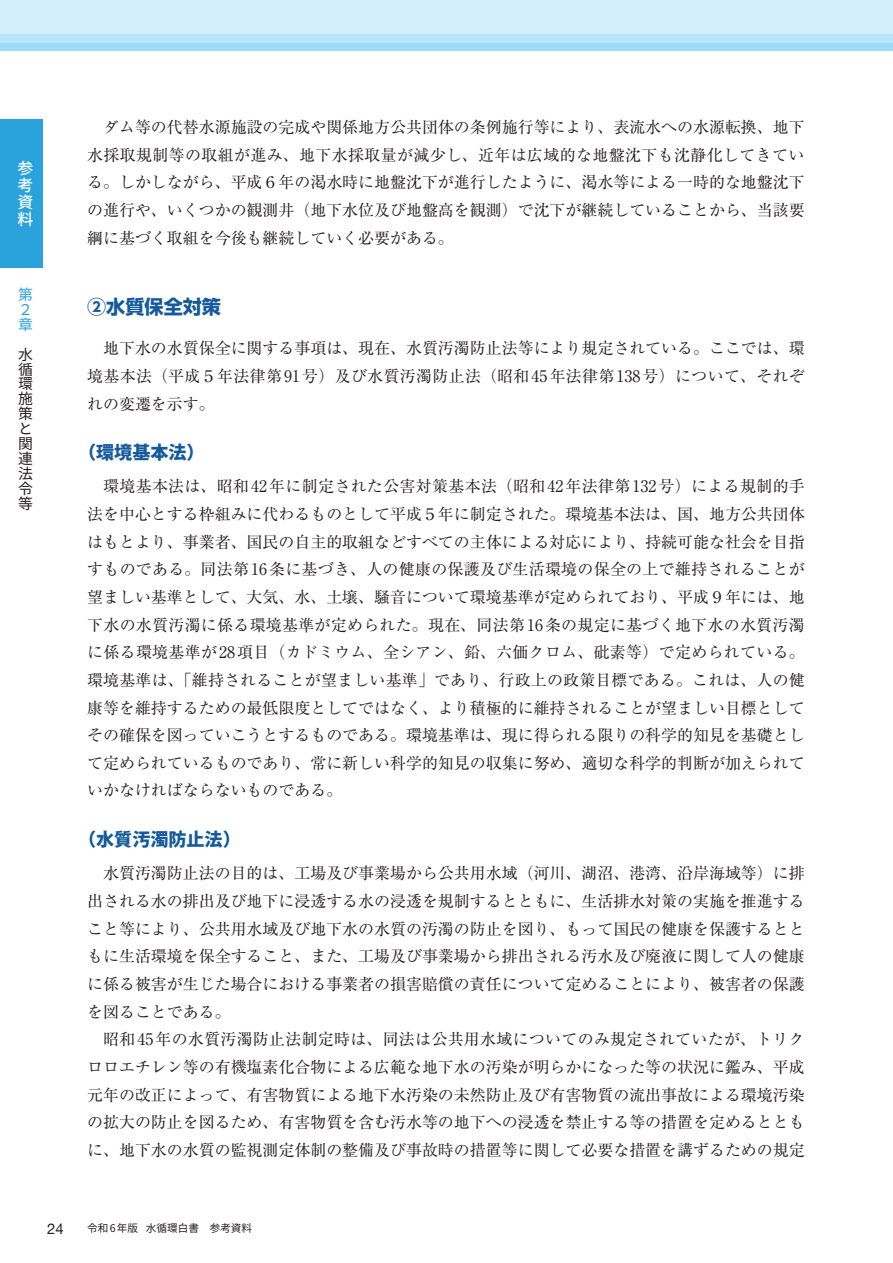
<style>
.page{position:relative;width:893px;height:1263px;background:#fff}
.page>*{position:absolute;margin:0;border:0;box-sizing:border-box;transform-origin:0 0}
.t1{font:700 19.2px "UD Shin Go Pr 6 N";color:#145a9d}
.t2{font:900 18px "Noto Sans CJ Kjp";color:#145a9d}
.t3{font:15.9px/27.6px "Ryumin Pr 6 N";color:#231f20;text-align:justify}
.t4{font:500 15.9px/16.8px "Noto Sans CJ Kjp";color:#fff;text-align:justify}
.t5{font:14.85px/14.9px "Noto Sans CJ Kjp";color:#231f20}
.t6{font:14.85px/14.9px "Noto Sans CJ Kjp";color:#2aa2db}
.t7{font:14.85px "Helvetica Neue";color:#231f20}
.t8{font:10.65px "Noto Sans CJ Kjp";color:#231f20}
</style>
<div class="page">
<div style="left:0;top:0;width:893px;height:51px;background:#9cdcf8"></div>
<div style="left:0;top:0;width:893px;height:43px;background:#b9e5fa"></div>
<div style="left:0;top:0;width:893px;height:34px;background:#d4effb"></div>
<div style="left:0;top:119px;width:43px;height:149px;background:#2aa2db"></div>
<p class="t4" style="left:18px;top:161px;width:17px">参考資料</p>
<p class="t6" style="left:18px;top:288px;width:16px">第<br>２章</p>
<p class="t5" style="left:18px;top:347px;width:16px">水循環施策と関連法令等</p>
<p class="t3" style="left:87px;top:112px;width:719px;text-indent:16px">ダム等の代替水源施設の完成や関係地方公共団体の条例施行等により、表流水への水源転換、地下水採取規制等の取組が進み、地下水採取量が減少し、近年は広域的な地盤沈下も沈静化してきている。しかしながら、平成６年の渇水時に地盤沈下が進行したように、渇水等による一時的な地盤沈下の進行や、いくつかの観測井（地下水位及び地盤高を観測）で沈下が継続していることから、当該要綱に基づく取組を今後も継続していく必要がある。</p>
<p class="t1" style="left:87px;top:291px;width:135px">②水質保全対策</p>
<p class="t3" style="left:87px;top:334px;width:719px;text-indent:16px">地下水の水質保全に関する事項は、現在、水質汚濁防止法等により規定されている。ここでは、環境基本法（平成５年法律第91号）及び水質汚濁防止法（昭和45年法律第138号）について、それぞれの変遷を示す。</p>
<p class="t2" style="left:78px;top:442px;width:128px">（環境基本法）</p>
<p class="t3" style="left:87px;top:472px;width:719px;text-indent:16px">環境基本法は、昭和42年に制定された公害対策基本法（昭和42年法律第132号）による規制的手法を中心とする枠組みに代わるものとして平成５年に制定された。環境基本法は、国、地方公共団体はもとより、事業者、国民の自主的取組などすべての主体による対応により、持続可能な社会を目指すものである。同法第16条に基づき、人の健康の保護及び生活環境の保全の上で維持されることが望ましい基準として、大気、水、土壌、騒音について環境基準が定められており、平成９年には、地下水の水質汚濁に係る環境基準が定められた。現在、同法第16条の規定に基づく地下水の水質汚濁に係る環境基準が28項目（カドミウム、全シアン、鉛、六価クロム、砒素等）で定められている。環境基準は、「維持されることが望ましい基準」であり、行政上の政策目標である。これは、人の健康等を維持するための最低限度としてではなく、より積極的に維持されることが望ましい目標としてその確保を図っていこうとするものである。環境基準は、現に得られる限りの科学的知見を基礎として定められているものであり、常に新しい科学的知見の収集に努め、適切な科学的判断が加えられていかなければならないものである。</p>
<p class="t2" style="left:78px;top:829px;width:164px">（水質汚濁防止法）</p>
<p class="t3" style="left:87px;top:859px;width:719px;text-indent:16px">水質汚濁防止法の目的は、工場及び事業場から公共用水域（河川、湖沼、港湾、沿岸海域等）に排出される水の排出及び地下に浸透する水の浸透を規制するとともに、生活排水対策の実施を推進すること等により、公共用水域及び地下水の水質の汚濁の防止を図り、もって国民の健康を保護するとともに生活環境を保全すること、また、工場及び事業場から排出される汚水及び廃液に関して人の健康に係る被害が生じた場合における事業者の損害賠償の責任について定めることにより、被害者の保護を図ることである。</p>
<p class="t3" style="left:87px;top:1025px;width:719px;text-indent:16px">昭和45年の水質汚濁防止法制定時は、同法は公共用水域についてのみ規定されていたが、トリクロロエチレン等の有機塩素化合物による広範な地下水の汚染が明らかになった等の状況に鑑み、平成元年の改正によって、有害物質による地下水汚染の未然防止及び有害物質の流出事故による環境汚染の拡大の防止を図るため、有害物質を含む汚水等の地下への浸透を禁止する等の措置を定めるとともに、地下水の水質の監視測定体制の整備及び事故時の措置等に関して必要な措置を講ずるための規定</p>
<p class="t7" style="left:47px;top:1218px;width:18px">24</p>
<p class="t8" style="left:87px;top:1222px;width:167px">令和 6 年版 水循環白書　参考資料</p>
</div>
